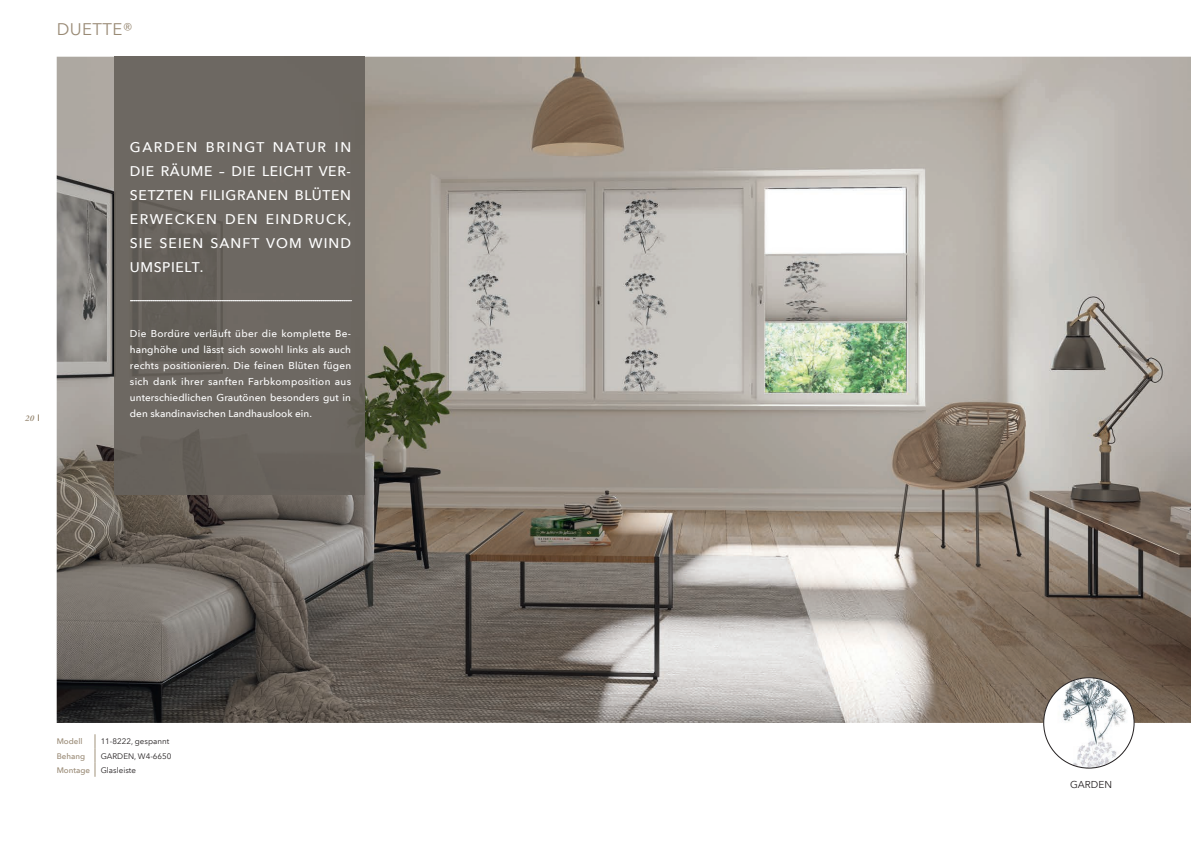
<style>
.page{position:relative;width:1191px;height:842px;background:#fff}
.page>*{position:absolute;margin:0;border:0;box-sizing:border-box;transform-origin:0 0}
.t1{font:16.8px "Avenir Next LT Com";letter-spacing:.025em;color:#998a75}
.t2{font:500 14px/24px "Avenir Next LT Com";letter-spacing:.075em;color:#fff;text-align:justify}
.t3{font:500 10px/16px "Avenir Next LT Com";color:#fff;text-align:justify}
.t4{font:10px "Avenir Next LT Com";color:#231f20}
.t5{font:italic 600 9px "Garamond Premr Pro";color:#998a75}
.t6{font:8px "Avenir Next LT Com";color:#231f20}
.t7{font:500 8px "Avenir Next LT Com";color:#998a75}
</style>
<div class="page">
<img style="left:57px;top:57px;width:1134px;height:666px">
<img style="left:1043px;top:678px;width:91px;height:90px;border-radius:45px">
<img style="left:115px;top:57px;width:249px;height:438px">
<svg style="left:95px;top:734px;width:1px;height:43px"></svg>
<svg style="left:130px;top:300px;width:222px;height:1px"></svg>
<h1 class="t1" style="left:57px;top:20px;width:78px">DUETTE®</h1>
<p class="t5" style="left:25px;top:412px;width:10px">20</p>
<h2 class="t2" style="left:130px;top:135px;width:223px">GARDEN BRINGT NATUR IN DIE RÄUME – DIE LEICHT VER-SETZTEN FILIGRANEN BLÜTEN ERWECKEN DEN EINDRUCK, SIE SEIEN SANFT VOM WIND UMSPIELT.</h2>
<p class="t3" style="left:130px;top:325px;width:223px">Die Bordüre verläuft über die komplette Be&shy;hanghöhe und lässt sich sowohl links als auch rechts positionieren. Die feinen Blüten fügen sich dank ihrer sanften Farbkomposition aus unterschiedlichen Grautönen besonders gut in den skandinavischen Landhauslook ein.</p>
<p class="t7" style="left:57px;top:737px;width:27px">Modell</p>
<p class="t6" style="left:101px;top:737px;width:70px">11-8222, gespannt</p>
<p class="t7" style="left:57px;top:751px;width:30px">Behang</p>
<p class="t6" style="left:101px;top:751px;width:72px">GARDEN, W4-6650</p>
<p class="t7" style="left:57px;top:765px;width:35px">Montage</p>
<p class="t6" style="left:101px;top:765px;width:37px">Glasleiste</p>
<p class="t4" style="left:1070px;top:778px;width:43px">GARDEN</p>
</div>
